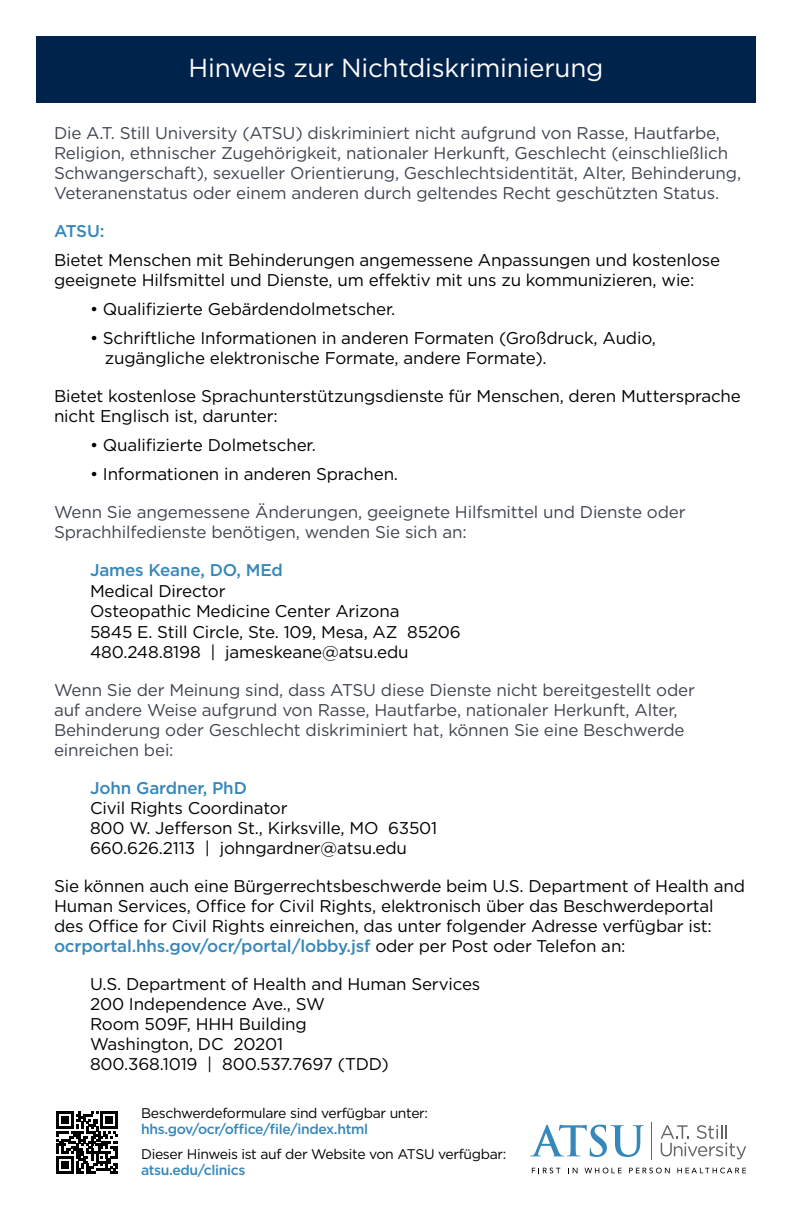
<style>
.page{position:relative;width:792px;height:1224px;background:#fff}
.page>*{position:absolute;margin:0;border:0;box-sizing:border-box;transform-origin:0 0}
.t1{font:26px "Gotham";letter-spacing:-.01em;color:#fff}
.t2{font:17px/20px "Gotham";letter-spacing:-.01em;color:#000}
.t3{font:17px/20px "Gotham";letter-spacing:-.01em;color:#3f454f}
.t4{font:500 17px "Gotham";letter-spacing:-.01em;color:#3687ba}
.t5{font:14px "Gotham";letter-spacing:-.025em;color:#000}
.t6{font:500 14px "Gotham";letter-spacing:-.025em;color:#3687ba}
.s1{font-weight:500;color:#3687ba}
</style>
<div class="page">
<div style="left:36px;top:36px;width:720px;height:66px;background:#00234b"></div>
<svg style="left:530px;top:1125px;width:114px;height:32px"></svg>
<svg style="left:661px;top:1125px;width:85px;height:34px"></svg>
<hr style="left:651px;top:1122px;width:1px;height:37px;background:#636466">
<svg style="left:532px;top:1168px;width:28px;height:5px"></svg>
<svg style="left:568px;top:1168px;width:10px;height:5px"></svg>
<svg style="left:585px;top:1168px;width:37px;height:5px"></svg>
<svg style="left:629px;top:1168px;width:41px;height:5px"></svg>
<svg style="left:677px;top:1168px;width:69px;height:5px"></svg>
<svg style="left:56px;top:1112px;width:62px;height:61px"></svg>
<div style="left:61px;top:1161px;width:8px;height:8px;background:#000"></div>
<h1 class="t1" style="left:189px;top:51px;width:416px">Hinweis zur Nichtdiskriminierung</h1>
<p class="t3" style="left:54px;top:123px;width:689px">Die A.T. Still University (ATSU) diskriminiert nicht aufgrund von Rasse, Hautfarbe, Religion, ethnischer Zugehörigkeit, nationaler Herkunft, Geschlecht (einschließlich Schwangerschaft), sexueller Orientierung, Geschlechtsidentität, Alter, Behinderung, Veteranenstatus oder einem anderen durch geltendes Recht geschützten Status.</p>
<p class="t4" style="left:54px;top:220px;width:52px">ATSU:</p>
<p class="t2" style="left:54px;top:249px;width:668px">Bietet Menschen mit Behinderungen angemessene Anpassungen und kostenlose geeignete Hilfsmittel und Dienste, um effektiv mit uns zu kommunizieren, wie:</p>
<p class="t2" style="left:90px;top:298px;width:307px">• Qualifizierte Gebärdendolmetscher.</p>
<p class="t2" style="left:105px;top:327px;width:553px;text-indent:-15px">• Schriftliche Informationen in anderen Formaten (Großdruck, Audio, zugängliche elektronische Formate, andere Formate).</p>
<p class="t2" style="left:54px;top:385px;width:689px">Bietet kostenlose Sprachunterstützungsdienste für Menschen, deren Muttersprache nicht Englisch ist, darunter:</p>
<p class="t2" style="left:90px;top:434px;width:227px">• Qualifizierte Dolmetscher.</p>
<p class="t2" style="left:90px;top:463px;width:310px">• Informationen in anderen Sprachen.</p>
<p class="t3" style="left:54px;top:501px;width:633px">Wenn Sie angemessene Änderungen, geeignete Hilfsmittel und Dienste oder<br>Sprachhilfedienste benötigen, wenden Sie sich an:</p>
<p class="t4" style="left:90px;top:559px;width:194px">James Keane, DO, MEd</p>
<p class="t2" style="left:90px;top:580px;width:372px;line-height:20.6px">Medical Director<br>Osteopathic Medicine Center Arizona<br>5845 E. Still Circle, Ste. 109, Mesa, AZ 85206<br>480.248.8198 | jameskeane@atsu.edu</p>
<p class="t3" style="left:54px;top:680px;width:642px">Wenn Sie der Meinung sind, dass ATSU diese Dienste nicht bereitgestellt oder auf andere Weise aufgrund von Rasse, Hautfarbe, nationaler Herkunft, Alter, Behinderung oder Geschlecht diskriminiert hat, können Sie eine Beschwerde einreichen bei:</p>
<p class="t4" style="left:90px;top:777px;width:158px">John Gardner, PhD</p>
<p class="t2" style="left:90px;top:798px;width:349px">Civil Rights Coordinator<br>800 W. Jefferson St., Kirksville, MO 63501<br>660.626.2113 | johngardner@atsu.edu</p>
<p class="t2" style="left:54px;top:876px;width:693px">Sie können auch eine Bürgerrechtsbeschwerde beim U.S. Department of Health and Human Services, Office for Civil Rights, elektronisch über das Beschwerdeportal des Office for Civil Rights einreichen, das unter folgender Adresse verfügbar ist: <span class="s1">ocrportal.hhs.gov/ocr/portal/lobby.jsf</span> oder per Post oder Telefon an:</p>
<p class="t2" style="left:90px;top:974px;width:392px">U.S. Department of Health and Human Services<br>200 Independence Ave., SW<br>Room 509F, HHH Building<br>Washington, DC 20201<br>800.368.1019 | 800.537.7697 (TDD)</p>
<p class="t5" style="left:141px;top:1104px;width:289px">Beschwerdeformulare sind verfügbar unter:</p>
<p class="t6" style="left:141px;top:1119px;width:228px">hhs.gov/ocr/office/file/index.html</p>
<p class="t5" style="left:141px;top:1145px;width:367px">Dieser Hinweis ist auf der Website von ATSU verfügbar:</p>
<p class="t6" style="left:141px;top:1160px;width:106px">atsu.edu/clinics</p>
</div>
